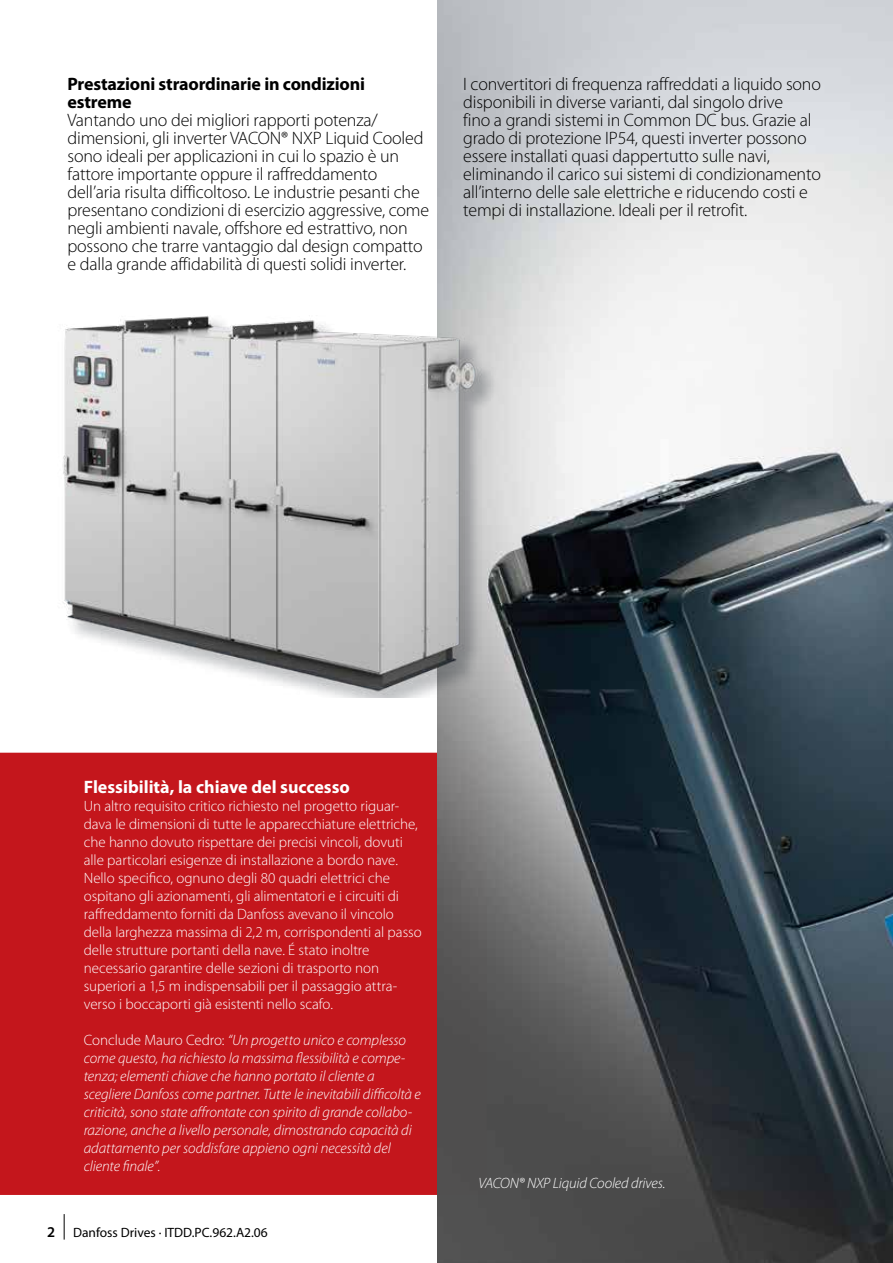
<style>
.page{position:relative;width:893px;height:1263px;background:#fff}
.page>*{position:absolute;margin:0;border:0;box-sizing:border-box;transform-origin:0 0}
.t1{font:300 18px/18px "Myriad Pro";letter-spacing:-.01em;color:#000}
.t2{font:700 18px/18px "Myriad Pro";letter-spacing:-.01em;color:#000}
.t3{font:700 18px "Myriad Pro";color:#fff}
.t4{font:300 15px/18px "Myriad Pro";letter-spacing:-.005em;color:#fff}
.t5{font:italic 300 15px/18px "Myriad Pro";letter-spacing:-.005em;color:#fff}
.t6{font:13.5px "Myriad Pro";color:#000}
.s1{font-style:normal}
.s2{font-weight:600;font-size:15px}
</style>
<div class="page">
<div style="left:0;top:753px;width:437px;height:442px;background:#c4161c"></div>
<img style="left:437px;top:0;width:456px;height:1263px">
<svg style="left:64px;top:1214px;width:1px;height:25px"></svg>
<img style="left:62px;top:272px;width:479px;height:425px">
<p class="t2" style="left:68px;top:75px;width:299px">Prestazioni straordinarie in condizioni estreme</p>
<p class="t1" style="left:68px;top:111px;width:363px">Vantando uno dei migliori rapporti potenza/ dimensioni, gli inverter VACON® NXP Liquid Cooled sono ideali per applicazioni in cui lo spazio è un fattore importante oppure il raffreddamento dell’aria risulta difficoltoso. Le industrie pesanti che presentano condizioni di esercizio aggressive, come negli ambienti navale, offshore ed estrattivo, non possono che trarre vantaggio dal design compatto e dalla grande affidabilità di questi solidi inverter.</p>
<p class="t1" style="left:463px;top:75px;width:359px">I convertitori di frequenza raffreddati a liquido sono disponibili in diverse varianti, dal singolo drive<br>fino a grandi sistemi in Common DC bus. Grazie al grado di protezione IP54, questi inverter possono essere installati quasi dappertutto sulle navi, eliminando il carico sui sistemi di condizionamento all’interno delle sale elettriche e riducendo costi e tempi di installazione. Ideali per il retrofit.</p>
<p class="t3" style="left:84px;top:777px;width:268px">Flessibilità, la chiave del successo</p>
<p class="t4" style="left:84px;top:797px;width:339px">Un altro requisito critico richiesto nel progetto riguar&shy;dava le dimensioni di tutte le apparecchiature elettriche, che hanno dovuto rispettare dei precisi vincoli, dovuti alle particolari esigenze di installazione a bordo nave.<br>Nello specifico, ognuno degli 80 quadri elettrici che ospitano gli azionamenti, gli alimentatori e i circuiti di raffreddamento forniti da Danfoss avevano il vincolo della larghezza massima di 2,2 m, corrispondenti al passo delle strutture portanti della nave. É stato inoltre necessario garantire delle sezioni di trasporto non superiori a 1,5 m indispensabili per il passaggio attra&shy;verso i boccaporti già esistenti nello scafo.</p>
<p class="t5" style="left:84px;top:1031px;width:339px"><span class="s1">Conclude Mauro Cedro:</span> “Un progetto unico e complesso come questo, ha richiesto la massima flessibilità e compe&shy;tenza; elementi chiave che hanno portato il cliente a scegliere Danfoss come partner. Tutte le inevitabili difficoltà e criticità, sono state affrontate con spirito di grande collabo&shy;razione, anche a livello personale, dimostrando capacità di adattamento per soddisfare appieno ogni necessità del cliente finale”.</p>
<p class="t6" style="left:47px;top:1224px;width:222px"><span class="s2">2</span> Danfoss Drives · ITDD.PC.962.A2.06</p>
<p class="t5" style="left:478px;top:1174px;width:189px">VACON® NXP Liquid Cooled drives.</p>
</div>
